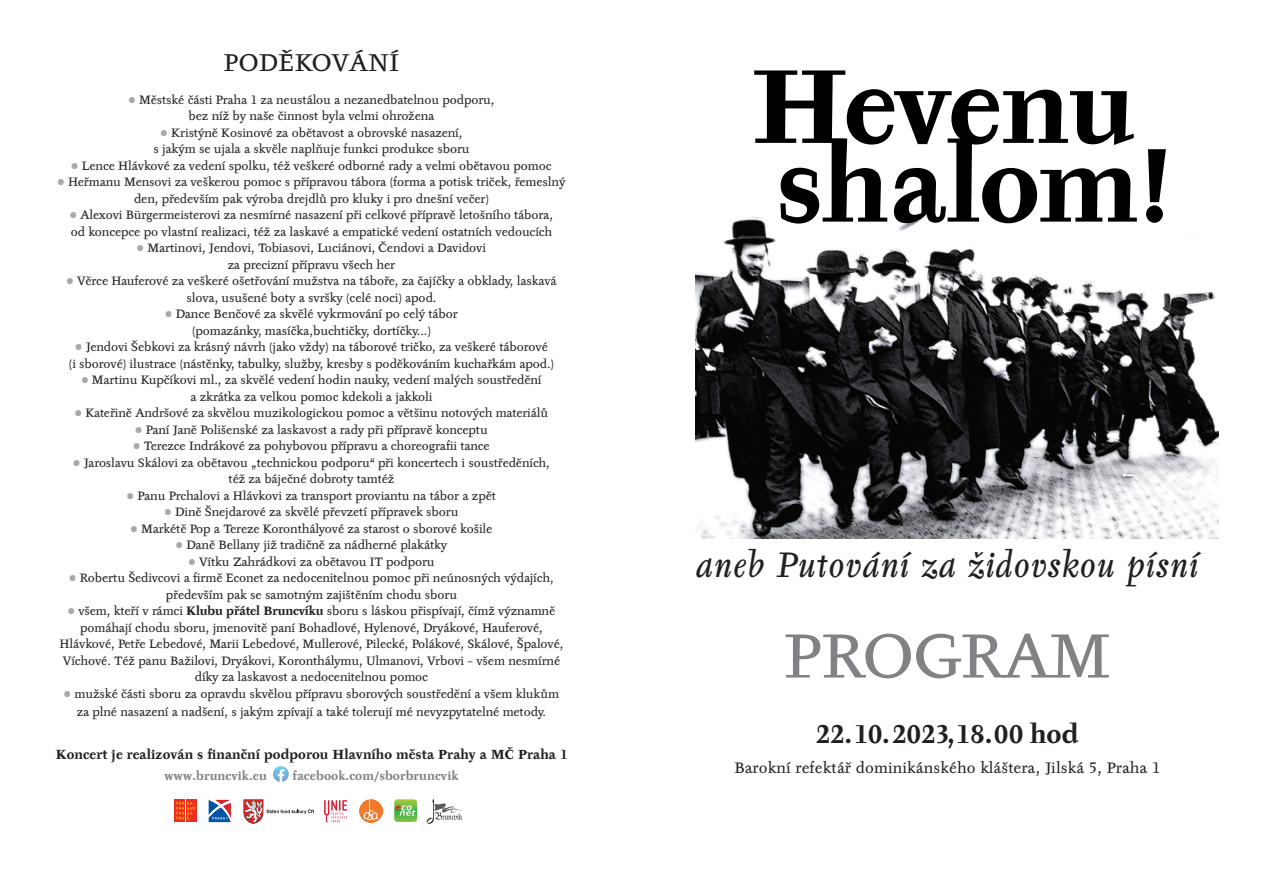
<style>
.page{position:relative;width:1263px;height:893px;background:#fff}
.page>*{position:absolute;margin:0;border:0;box-sizing:border-box;transform-origin:0 0}
.t1{font:700 103.5px/78.8px "Tyfa Tx NCE";letter-spacing:-.01em;color:#000}
.t2{font:61.5px "Tyfa Tx NCE";color:#808285}
.t3{font:italic 34.95px "Tyfa Tx NCE";letter-spacing:.02em;color:#231f20}
.t4{font:700 25.5px "Tyfa Tx NCE";letter-spacing:.01em;color:#231f20}
.t5{font:24px "Tyfa Tx NCE";letter-spacing:.03em;color:#231f20}
.t6{font:15px "Tyfa Tx NCE";letter-spacing:.01em;color:#231f20}
.t7{font:700 13.05px "Tyfa Tx NCE";letter-spacing:.01em;color:#231f20}
.t8{font:12px/16.5px "Tyfa Tx NCE";letter-spacing:-.01em;color:#231f20;text-align:center}
.t9{font:700 12px "Tyfa Tx NCE";letter-spacing:.01em;color:#808285}
.s1{color:#a8a9ad}
.s2{font-weight:700}
</style>
<div class="page">
<svg style="left:273px;top:766px;width:16px;height:15px"></svg>
<img style="left:696px;top:215px;width:522px;height:323px">
<svg style="left:427px;top:798px;width:35px;height:26px"></svg>
<svg style="left:174px;top:800px;width:11px;height:22px"></svg>
<div style="left:186px;top:800px;width:11px;height:22px;background:#ee2e22"></div>
<svg style="left:177px;top:802px;width:18px;height:17px"></svg>
<svg style="left:209px;top:800px;width:16px;height:22px"></svg>
<img style="left:377px;top:801px;width:6px;height:21px">
<svg style="left:331px;top:800px;width:16px;height:22px"></svg>
<img style="left:394px;top:800px;width:22px;height:22px">
<svg style="left:243px;top:799px;width:71px;height:25px"></svg>
<h3 class="t5" style="left:224px;top:48px;width:177px">PODĚKOVÁNÍ</h3>
<p class="t8" style="left:128px;top:91px;width:368px"><span class="s1">•</span> Městské části Praha 1 za neustálou a nezanedbatelnou podporu, bez níž by naše činnost byla velmi ohrožena</p>
<p class="t8" style="left:153px;top:124px;width:318px"><span class="s1">•</span> Kristýně Kosinové za obětavost a obrovské nasazení,<br>s jakým se ujala a skvěle naplňuje funkci produkce sboru</p>
<p class="t8" style="left:71px;top:157px;width:482px"><span class="s1">•</span> Lence Hlávkové za vedení spolku, též veškeré odborné rady a velmi obětavou pomoc</p>
<p class="t8" style="left:58px;top:174px;width:509px"><span class="s1">•</span> Heřmanu Mensovi za veškerou pomoc s přípravou tábora (forma a potisk triček, řemeslný den, především pak výroba drejdlů pro kluky i pro dnešní večer)</p>
<p class="t8" style="left:70px;top:207px;width:485px;text-align:left"><span class="s1">•</span> Alexovi Bürgermeisterovi za nesmírné nasazení při celkové přípravě letošního tábora, od koncepce po vlastní realizaci, též za laskavé a empatické vedení ostatních vedoucích</p>
<p class="t8" style="left:137px;top:240px;width:350px"><span class="s1">•</span> Martinovi, Jendovi, Tobiasovi, Luciánovi, Čendovi a Davidovi za precizní přípravu všech her</p>
<p class="t8" style="left:66px;top:273px;width:492px"><span class="s1">•</span> Věrce Hauferové za veškeré ošetřování mužstva na táboře, za čajíčky a obklady, laskavá slova, usušené boty a svršky (celé noci) apod.</p>
<p class="t8" style="left:165px;top:306px;width:294px"><span class="s1">•</span> Dance Benčové za skvělé vykrmování po celý tábor (pomazánky, masíčka,buchtičky, dortíčky...)</p>
<p class="t8" style="left:69px;top:339px;width:487px"><span class="s1">•</span> Jendovi Šebkovi za krásný návrh (jako vždy) na táborové tričko, za veškeré táborové<br>(i sborové) ilustrace (nástěnky, tabulky, služby, kresby s poděkováním kuchařkám apod.)</p>
<p class="t8" style="left:81px;top:372px;width:462px"><span class="s1">•</span> Martinu Kupčíkovi ml., za skvělé vedení hodin nauky, vedení malých soustředění a zkrátka za velkou pomoc kdekoli a jakkoli</p>
<p class="t8" style="left:75px;top:405px;width:475px"><span class="s1">•</span> Kateřině Andršové za skvělou muzikologickou pomoc a většinu notových materiálů</p>
<p class="t8" style="left:135px;top:421px;width:354px"><span class="s1">•</span> Paní Janě Polišenské za laskavost a rady při přípravě konceptu</p>
<p class="t8" style="left:133px;top:438px;width:358px"><span class="s1">•</span> Terezce Indrákové za pohybovou přípravu a choreografii tance</p>
<p class="t8" style="left:73px;top:454px;width:478px"><span class="s1">•</span> Jaroslavu Skálovi za obětavou „technickou podporu“ při koncertech i soustředěních, též za báječné dobroty tamtéž</p>
<p class="t8" style="left:127px;top:487px;width:371px"><span class="s1">•</span> Panu Prchalovi a Hlávkovi za transport proviantu na tábor a zpět</p>
<p class="t8" style="left:165px;top:504px;width:295px"><span class="s1">•</span> Dině Šnejdarové za skvělé převzetí přípravek sboru</p>
<p class="t8" style="left:131px;top:520px;width:363px"><span class="s1">•</span> Markétě Pop a Tereze Koronthályové za starost o sborové košile</p>
<p class="t8" style="left:176px;top:537px;width:273px"><span class="s1">•</span> Daně Bellany již tradičně za nádherné plakátky</p>
<p class="t8" style="left:188px;top:553px;width:248px"><span class="s1">•</span> Vítku Zahrádkovi za obětavou IT podporu</p>
<p class="t8" style="left:69px;top:570px;width:486px"><span class="s1">•</span> Robertu Šedivcovi a firmě Econet za nedocenitelnou pomoc při neúnosných výdajích, především pak se samotným zajištěním chodu sboru</p>
<p class="t8" style="left:60px;top:603px;width:505px"><span class="s1">•</span> všem, kteří v rámci <span class="s2">Klubu přátel Bruncvíku</span> sboru s láskou přispívají, čímž významně pomáhají chodu sboru, jmenovitě paní Bohadlové, Hylenové, Dryákové, Hauferové, Hlávkové, Petře Lebedové, Marii Lebedové, Mullerové, Pilecké, Polákové, Skálové, Špalové, Víchové. Též panu Bažilovi, Dryákovi, Koronthálymu, Ulmanovi, Vrbovi – všem nesmírné díky za laskavost a nedocenitelnou pomoc</p>
<p class="t8" style="left:64px;top:684px;width:496px;line-height:18px"><span class="s1">•</span> mužské části sboru za opravdu skvělou přípravu sborových soustředění a všem klukům za plné nasazení a nadšení, s jakým zpívají a také tolerují mé nevyzpytatelné metody.</p>
<p class="t7" style="left:56px;top:747px;width:513px">Koncert je realizován s finanční podporou Hlavního města Prahy a MČ Praha 1</p>
<p class="t9" style="left:164px;top:769px;width:104px">www.bruncvik.eu</p>
<p class="t9" style="left:293px;top:769px;width:168px">facebook.com/sborbruncvik</p>
<h1 class="t1" style="left:753px;top:68px;width:420px">Hevenu shalom!</h1>
<h3 class="t3" style="left:696px;top:545px;width:505px">aneb Putování za židovskou písní</h3>
<h2 class="t2" style="left:784px;top:620px;width:227px">Pro gram</h2>
<h3 class="t4" style="left:816px;top:720px;width:265px">22.10.2023,18.00 hod</h3>
<p class="t6" style="left:734px;top:759px;width:427px">Barokní refektář dominikánského kláštera, Jilská 5, Praha 1</p>
</div>
